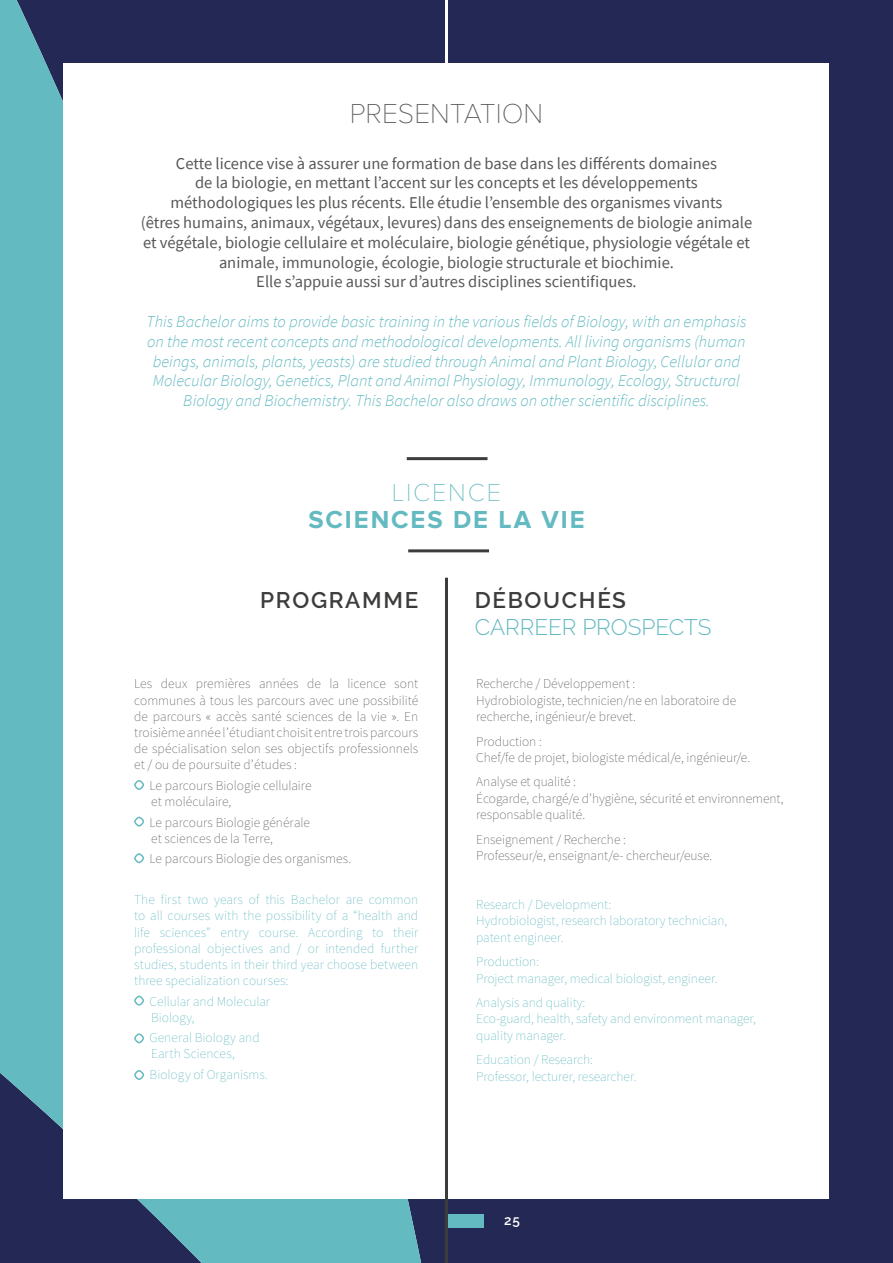
<style>
.page{position:relative;width:893px;height:1263px;background:#fff}
.page>*{position:absolute;margin:0;border:0;box-sizing:border-box;transform-origin:0 0}
.t1{font:100 28.5px "Proxima Nova A";color:#575756}
.t2{font:700 25.5px "Proxima Nova";letter-spacing:.075em;color:#64bac1}
.t3{font:100 25.5px "Proxima Nova A";letter-spacing:.075em;color:#64bac1}
.t4{font:600 22.5px "Raleway";letter-spacing:.075em;color:#3c3c3b}
.t5{font:300 22.5px "Raleway";color:#64bac1}
.t6{font:16.5px/19.8px "Source Sans Pro";color:#575756;text-align:center}
.t7{font:italic 300 16.5px/19.8px "Source Sans Pro";color:#64bac1;text-align:center}
.t8{font:13.5px/16.2px "Source Sans Variable Roman 200";color:#575756}
.t9{font:13.5px/16.2px "Source Sans Variable Roman 200";color:#64bac1}
.t10{font:600 13.5px "Raleway";color:#fff}
</style>
<div class="page">
<div style="left:424px;top:0;width:469px;height:1263px;background:#242854"></div>
<svg style="left:0;top:0;width:424px;height:1263px;background:#50899d"></svg>
<div style="left:64px;top:64px;width:765px;height:1135px;background:#fff"></div>
<hr style="left:445px;top:0;width:3px;height:87px;background:#fff">
<hr style="left:408px;top:549px;width:81px;height:3px;background:#3c3c3b">
<hr style="left:445px;top:578px;width:3px;height:685px;background:#3c3c3b">
<div style="left:134px;top:780px;width:10px;height:10px;border:2px solid #64bac1;border-radius:50%"></div>
<div style="left:134px;top:817px;width:10px;height:9px;border:2px solid #64bac1;border-radius:50%"></div>
<div style="left:134px;top:853px;width:10px;height:10px;border:2px solid #64bac1;border-radius:50%"></div>
<div style="left:134px;top:996px;width:10px;height:9px;border:2px solid #64bac1;border-radius:50%"></div>
<div style="left:134px;top:1033px;width:10px;height:10px;border:2px solid #64bac1;border-radius:50%"></div>
<div style="left:134px;top:1070px;width:10px;height:10px;border:2px solid #64bac1;border-radius:50%"></div>
<hr style="left:407px;top:457px;width:80px;height:3px;background:#3c3c3b">
<div style="left:448px;top:1214px;width:36px;height:14px;background:#64bac1"></div>
<h1 class="t1" style="left:350px;top:98px;width:195px">PRESENTATION</h1>
<p class="t6" style="left:141px;top:153px;width:613px">Cette licence vise à assurer une formation de base dans les différents domaines<br>de la biologie, en mettant l’accent sur les concepts et les développements méthodologiques les plus récents. Elle étudie l’ensemble des organismes vivants<br>(êtres humains, animaux, végétaux, levures)dans des enseignements de biologie animale et végétale, biologie cellulaire et moléculaire, biologie génétique, physiologie végétale et animale, immunologie, écologie, biologie structurale et biochimie.<br>Elle s’appuie aussi sur d’autres disciplines scientifiques.</p>
<p class="t7" style="left:147px;top:312px;width:601px">This Bachelor aims to provide basic training in the various fields of Biology, with an emphasis on the most recent concepts and methodological developments. All living organisms (human beings, animals, plants, yeasts) are studied through Animal and Plant Biology, Cellular and Molecular Biology, Genetics, Plant and Animal Physiology, Immunology, Ecology, Structural Biology and Biochemistry. This Bachelor also draws on other scientific disciplines.</p>
<h2 class="t3" style="left:392px;top:479px;width:110px">LICENCE</h2>
<h2 class="t2" style="left:308px;top:505px;width:278px">SCIENCES DE LA VIE</h2>
<h3 class="t4" style="left:260px;top:587px;width:160px">PROGRAMME</h3>
<h3 class="t4" style="left:475px;top:587px;width:153px">DÉBOUCHÉS</h3>
<h3 class="t5" style="left:475px;top:614px;width:238px">CARREER PROSPECTS</h3>
<p class="t8" style="left:134px;top:676px;width:286px;text-align:justify">Les deux premières années de la licence sont communes à tous les parcours avec une possibilité de parcours « accès santé sciences de la vie ». En troisième année l’étudiant choisit entre trois parcours de spécialisation selon ses objectifs professionnels et / ou de poursuite d’études :</p>
<p class="t8" style="left:149px;top:777px;width:163px">Le parcours Biologie cellulaire et moléculaire,</p>
<p class="t8" style="left:149px;top:814px;width:162px">Le parcours Biologie générale et sciences de la Terre,</p>
<p class="t8" style="left:149px;top:851px;width:203px">Le parcours Biologie des organismes.</p>
<p class="t9" style="left:134px;top:892px;width:286px;text-align:justify">The first two years of this Bachelor are common to all courses with the possibility of a “health and life sciences” entry course. According to their professional objectives and / or intended further studies, students in their third year choose between three specialization courses:</p>
<p class="t9" style="left:149px;top:993px;width:122px">Cellular and Molecular<br>Biology,</p>
<p class="t9" style="left:149px;top:1030px;width:112px">General Biology and<br>Earth Sciences,</p>
<p class="t9" style="left:149px;top:1066px;width:120px">Biology of Organisms.</p>
<p class="t8" style="left:476px;top:676px;width:261px">Recherche / Développement :<br>Hydrobiologiste, technicien/ne en laboratoire de recherche, ingénieur/e brevet.</p>
<p class="t8" style="left:476px;top:733px;width:275px">Production :<br>Chef/fe de projet, biologiste médical/e, ingénieur/e.</p>
<p class="t8" style="left:476px;top:774px;width:309px">Analyse et qualité :<br>Écogarde, chargé/e d’hygiène, sécurité et environnement, responsable qualité.</p>
<p class="t8" style="left:476px;top:831px;width:238px">Enseignement / Recherche :<br>Professeur/e, enseignant/e- chercheur/euse.</p>
<p class="t9" style="left:476px;top:897px;width:253px">Research / Development:<br>Hydrobiologist, research laboratory technician, patent engineer.</p>
<p class="t9" style="left:476px;top:954px;width:243px">Production:<br>Project manager, medical biologist, engineer.</p>
<p class="t9" style="left:476px;top:995px;width:281px">Analysis and quality:<br>Eco-guard, health, safety and environment manager, quality manager.</p>
<p class="t9" style="left:476px;top:1052px;width:162px">Education / Research:<br>Professor, lecturer, researcher.</p>
<p class="t10" style="left:504px;top:1212px;width:17px">25</p>
</div>
